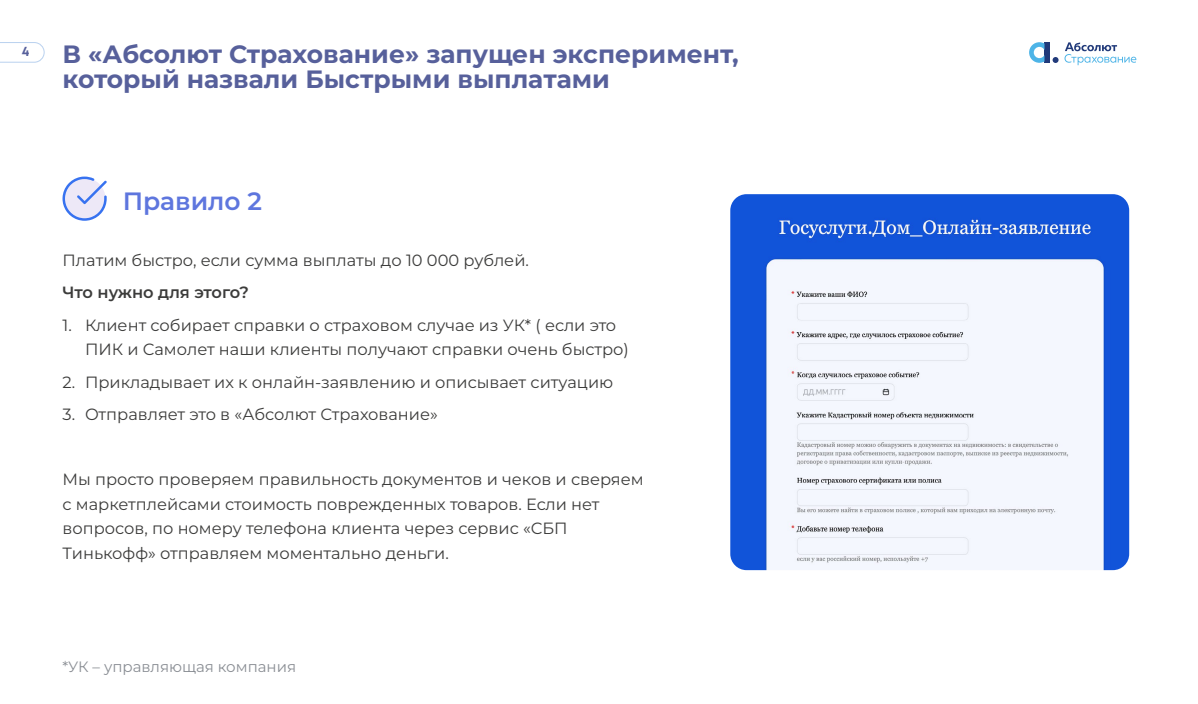
<style>
.page{position:relative;width:1198px;height:704px;background:#fff}
.page>*{position:absolute;margin:0;border:0;box-sizing:border-box;transform-origin:0 0}
.t1{font:700 25px/25px "Montserrat";color:#57609b}
.t2{font:600 25px "Montserrat";color:#5e76de}
.t3{font:16.25px/24.4px "Montserrat";color:#3c3c3b}
.t4{font:600 16.25px "Montserrat";color:#3c3c3b}
.t5{font:15px "Montserrat";color:#8a8e94}
.t6{font:700 13.75px "Mont";color:#57609b}
</style>
<div class="page">
<svg style="left:0;top:42px;width:44px;height:20px"></svg>
<div style="left:1044px;top:42px;width:5px;height:21px;background:#213a7a"></div>
<svg style="left:1029px;top:42px;width:15px;height:21px"></svg>
<svg style="left:1052px;top:57px;width:6px;height:6px"></svg>
<svg style="left:1064px;top:42px;width:72px;height:23px"></svg>
<img style="left:730px;top:194px;width:399px;height:376px">
<svg style="left:63px;top:176px;width:44px;height:45px"></svg>
<p class="t6" style="left:22px;top:42px;width:9px">4</p>
<h1 class="t1" style="left:62px;top:40px;width:678px">В «Абсолют Страхование» запущен эксперимент, который назвали Быстрыми выплатами</h1>
<h1 class="t2" style="left:123px;top:183px;width:141px">Правило 2</h1>
<p class="t3" style="left:62px;top:247px;width:468px">Платим быстро, если сумма выплаты до 10 000 рублей.</p>
<p class="t4" style="left:62px;top:281px;width:188px">Что нужно для этого?</p>
<p class="t3" style="left:85px;top:312px;width:545px;text-indent:-23px">1. Клиент собирает справки о страховом случае из УК* ( если это<br>ПИК и Самолет наши клиенты получают справки очень быстро)</p>
<p class="t3" style="left:62px;top:369px;width:552px">2. Прикладывает их к онлайн-заявлению и описывает ситуацию</p>
<p class="t3" style="left:62px;top:401px;width:377px">3. Отправляет это в «Абсолют Страхование»</p>
<p class="t3" style="left:62px;top:466px;width:582px">Мы просто проверяем правильность документов и чеков и сверяем с маркетплейсами стоимость поврежденных товаров. Если нет вопросов, по номеру телефона клиента через сервис «СБП Тинькофф» отправляем моментально деньги.</p>
<p class="t5" style="left:62px;top:656px;width:235px">*УК – управляющая компания</p>
</div>
